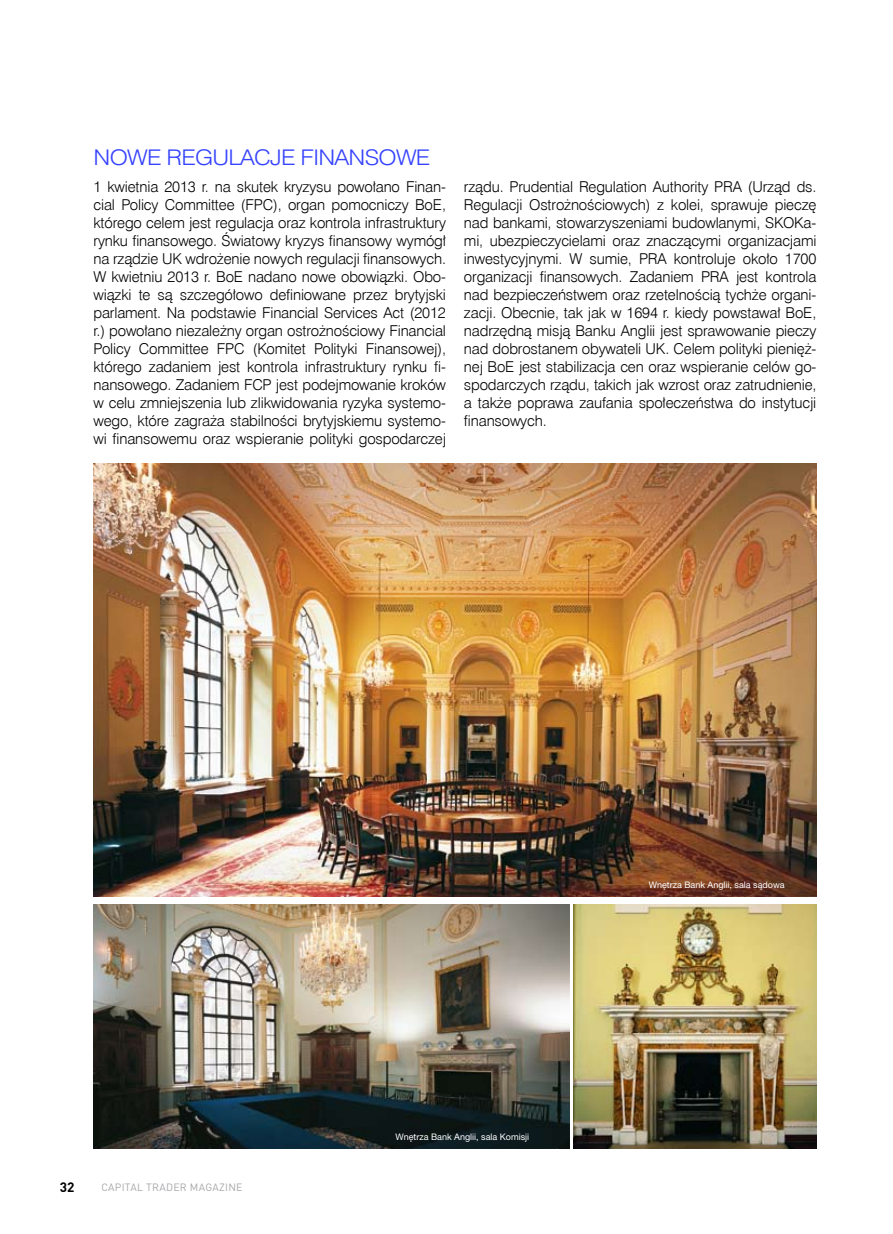
<style>
.page{position:relative;width:893px;height:1234px;background:#fff}
.page>*{position:absolute;margin:0;border:0;box-sizing:border-box;transform-origin:0 0}
.t1{font:21.6px "Swis 721 Lt EU";letter-spacing:-.03em;color:#3643ff;scale:1.11 1}
.t2{font:15px/18px "Swis 721 Lt EU";letter-spacing:-.01em;color:#000;text-align:justify}
.t3{font:700 13.5px "DIN Pro";color:#000}
.t4{font:10.5px "DIN Pro";letter-spacing:.025em;color:#a7a8aa}
.t5{font:9px "Helvetica Neue LT Pro";color:#fff}
</style>
<div class="page">
<img style="left:94px;top:463px;width:722px;height:433px">
<img style="left:94px;top:904px;width:475px;height:244px">
<img style="left:573px;top:904px;width:243px;height:244px">
<h1 class="t1" style="left:94px;top:144px;width:305px">NOWE REGULACJE FINANSOWE</h1>
<p class="t2" style="left:94px;top:178px;width:354px">1 kwietnia 2013 r. na skutek kryzysu powołano Finan&shy;cial Policy Committee (FPC), organ pomocniczy BoE, którego celem jest regulacja oraz kontrola infrastruktury rynku finansowego. Światowy kryzys finansowy wymógł na rządzie UK wdrożenie nowych regulacji finansowych.<br>W kwietniu 2013 r. BoE nadano nowe obowiązki. Obo&shy;wiązki te są szczegółowo definiowane przez brytyjski parlament. Na podstawie Financial Services Act (2012 r.) powołano niezależny organ ostrożnościowy Financial Policy Committee FPC (Komitet Polityki Finansowej), którego zadaniem jest kontrola infrastruktury rynku fi&shy;nansowego. Zadaniem FCP jest podejmowanie kroków w celu zmniejszenia lub zlikwidowania ryzyka systemo&shy;wego, które zagraża stabilności brytyjskiemu systemo&shy;wi finansowemu oraz wspieranie polityki gospodarczej</p>
<p class="t2" style="left:464px;top:178px;width:354px">rządu. Prudential Regulation Authority PRA (Urząd ds.<br>Regulacji Ostrożnościowych) z kolei, sprawuje pieczę nad bankami, stowarzyszeniami budowlanymi, SKOKa&shy;mi, ubezpieczycielami oraz znaczącymi organizacjami inwestycyjnymi. W sumie, PRA kontroluje około 1700 organizacji finansowych. Zadaniem PRA jest kontrola nad bezpieczeństwem oraz rzetelnością tychże organi&shy;zacji. Obecnie, tak jak w 1694 r. kiedy powstawał BoE, nadrzędną misją Banku Anglii jest sprawowanie pieczy nad dobrostanem obywateli UK. Celem polityki pienięż&shy;nej BoE jest stabilizacja cen oraz wspieranie celów go&shy;spodarczych rządu, takich jak wzrost oraz zatrudnienie, a także poprawa zaufania społeczeństwa do instytucji finansowych.</p>
<p class="t3" style="left:60px;top:1175px;width:16px">32</p>
<p class="t4" style="left:101px;top:1178px;width:143px">CAPITAL TRADER MAGAZINE</p>
<p class="t5" style="left:395px;top:1131px;width:135px">Wnętrza Bank Anglii, sala Komisji</p>
<p class="t5" style="left:649px;top:879px;width:137px">Wnętrza Bank Anglii, sala sądowa</p>
</div>
